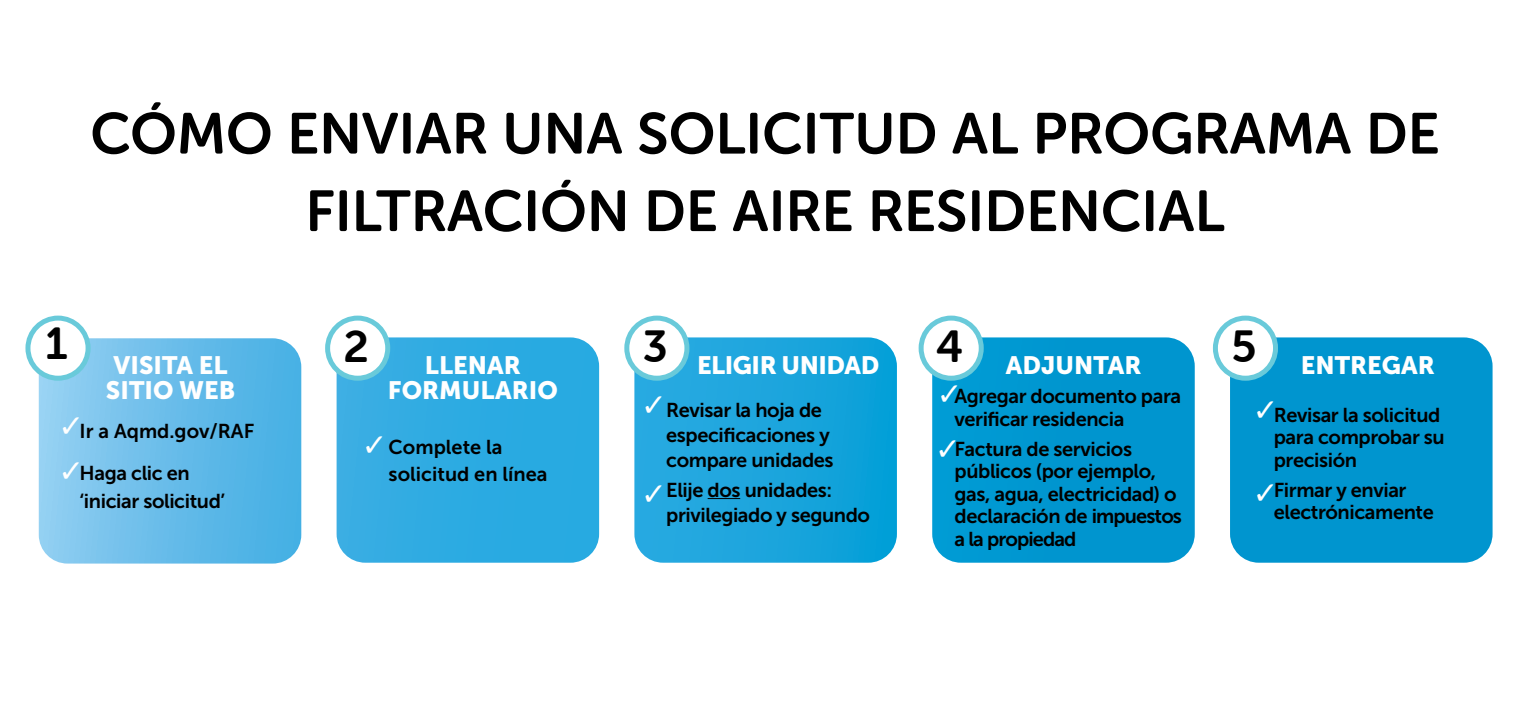
<style>
.page{position:relative;width:1530px;height:720px;background:#fff}
.page>*{position:absolute;margin:0;border:0;box-sizing:border-box;transform-origin:0 0}
.t1{font:57.5px/77.5px "Museo Sans Rounded 700";color:#000;text-align:center}
.t2{font:45px "Museo Sans Rounded 700";color:#000}
.t3{font:35px "Menlo";color:#fff}
.t4{font:25px/25px "Museo Sans 900";color:#fff;text-align:center}
.t5{font:25px "Museo Sans 900";letter-spacing:-.02em;color:#fff}
.t6{font:20px/22.5px "Museo Sans 700";letter-spacing:-.02em;color:#000}
.t7{font:20px/42.5px "Museo Sans 700";color:#000}
</style>
<div class="page">
<svg style="left:39px;top:339px;width:262px;height:224px;background:#6abeea"></svg>
<div style="left:36px;top:336px;width:268px;height:230px;border:2px solid #fff;border-radius:30px"></div>
<svg style="left:337px;top:338px;width:262px;height:224px;background:#2fabe2"></svg>
<div style="left:334px;top:335px;width:268px;height:230px;border:2px solid #fff;border-radius:30px"></div>
<div style="left:933px;top:338px;width:261px;height:224px;background:#0095cf"></div>
<div style="left:930px;top:335px;width:267px;height:230px;border:2px solid #fff;border-radius:30px"></div>
<svg style="left:635px;top:338px;width:261px;height:224px;background:#1ba5dc"></svg>
<div style="left:632px;top:335px;width:267px;height:230px;border:2px solid #fff;border-radius:30px"></div>
<div style="left:1231px;top:338px;width:261px;height:224px;background:#0095cf"></div>
<div style="left:1228px;top:335px;width:267px;height:230px;border:2px solid #fff;border-radius:30px"></div>
<div style="left:28px;top:318px;width:60px;height:60px;background:#fff;border-radius:50%"></div>
<div style="left:25px;top:316px;width:66px;height:65px;border:5px solid #69cada;border-radius:50%"></div>
<div style="left:328px;top:318px;width:60px;height:60px;background:#fff;border-radius:50%"></div>
<div style="left:325px;top:316px;width:65px;height:65px;border:5px solid #69cada;border-radius:50%"></div>
<div style="left:627px;top:318px;width:60px;height:60px;background:#fff;border-radius:50%"></div>
<div style="left:624px;top:316px;width:65px;height:65px;border:5px solid #69cada;border-radius:50%"></div>
<div style="left:921px;top:318px;width:60px;height:60px;background:#fff;border-radius:50%"></div>
<div style="left:919px;top:316px;width:65px;height:65px;border:5px solid #69cada;border-radius:50%"></div>
<div style="left:1215px;top:318px;width:61px;height:60px;background:#fff;border-radius:50%"></div>
<div style="left:1213px;top:316px;width:65px;height:65px;border:5px solid #69cada;border-radius:50%"></div>
<hr style="left:708px;top:498px;width:32px;height:1px;background:#000">
<h1 class="t1" style="left:90px;top:95px;width:1351px">CÓMO ENVIAR UNA SOLICITUD AL PROGRAMA DE<br>FILTRACIÓN DE AIRE RESIDENCIAL</h1>
<h2 class="t2" style="left:46px;top:319px;width:24px">1</h2>
<h2 class="t2" style="left:344px;top:321px;width:27px">2</h2>
<h2 class="t2" style="left:643px;top:321px;width:27px">3</h2>
<h2 class="t2" style="left:936px;top:321px;width:29px">4</h2>
<h2 class="t2" style="left:1232px;top:321px;width:27px">5</h2>
<p class="t4" style="left:106px;top:352px;width:131px">VISITA EL<br>SITIO WEB</p>
<p class="t4" style="left:388px;top:352px;width:171px">LLENAR<br>FORMULARIO</p>
<p class="t5" style="left:697px;top:351px;width:184px">ELIGIR UNIDAD</p>
<p class="t4" style="left:1006px;top:352px;width:137px">ADJUNTAR</p>
<p class="t4" style="left:1301px;top:352px;width:136px">ENTREGAR</p>
<h3 class="t3" style="left:939px;top:369px;width:23px">✓</h3>
<p class="t6" style="left:955px;top:385px;width:228px">Agregar documento para verificar residencia</p>
<p class="t6" style="left:955px;top:437px;width:229px">Factura de servicios públicos (por ejemplo, gas, agua, electricidad) o declaración de impuestos a la propiedad</p>
<h3 class="t3" style="left:643px;top:379px;width:23px">✓</h3>
<h3 class="t3" style="left:1255px;top:385px;width:23px">✓</h3>
<p class="t6" style="left:666px;top:397px;width:169px;line-height:25px">Revisar la hoja de especificaciones y compare unidades</p>
<p class="t6" style="left:666px;top:477px;width:205px;line-height:25px">Elije dos unidades: privilegiado y segundo</p>
<p class="t6" style="left:1274px;top:404px;width:172px">Revisar la solicitud para comprobar su precisión</p>
<p class="t6" style="left:1274px;top:479px;width:162px">Firmar y enviar electrónicamente</p>
<h3 class="t3" style="left:61px;top:400px;width:23px">✓</h3>
<p class="t7" style="left:80px;top:410px;width:176px">Ir a Aqmd.gov/RAF<br>Haga clic en</p>
<p class="t6" style="left:80px;top:490px;width:147px">‘iniciar solicitud’</p>
<h3 class="t3" style="left:364px;top:419px;width:23px">✓</h3>
<p class="t7" style="left:389px;top:433px;width:160px;line-height:27.5px">Complete la solicitud en línea</p>
<h3 class="t3" style="left:937px;top:424px;width:23px">✓</h3>
<h3 class="t3" style="left:61px;top:446px;width:23px">✓</h3>
<h3 class="t3" style="left:1255px;top:467px;width:23px">✓</h3>
<h3 class="t3" style="left:643px;top:468px;width:23px">✓</h3>
</div>
